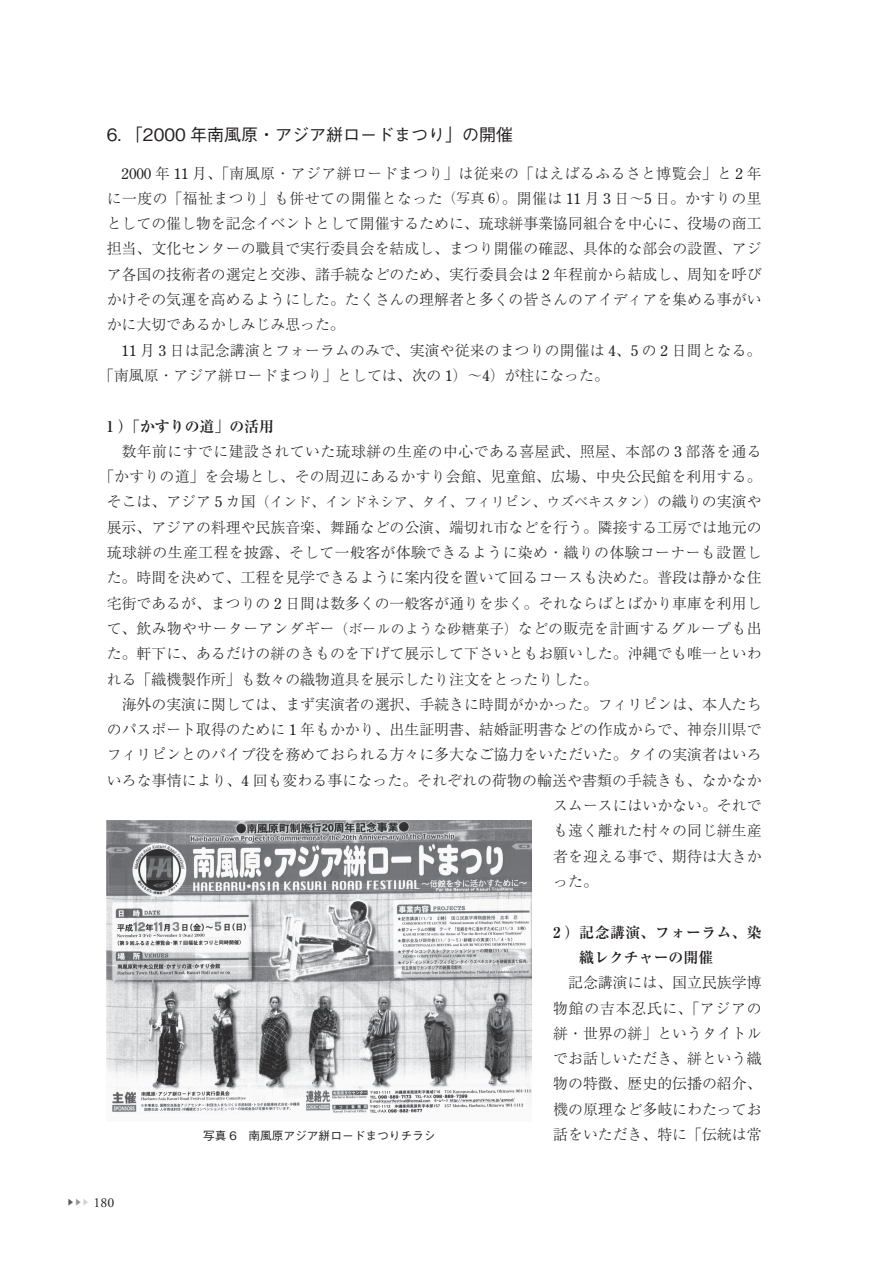
<style>
.page{position:relative;width:893px;height:1263px;background:#fff}
.page>*{position:absolute;margin:0;border:0;box-sizing:border-box;transform-origin:0 0}
.t1{font:500 16.95px "Gothic BBB Pr 6";color:#231f20}
.t2{font:300 14.85px/25.3px "Ryumin Pr 6";color:#231f20;text-align:justify}
.t3{font:300 14.85px "Ryumin Pr 6";letter-spacing:.03em;color:#231f20}
.t4{font:700 14.85px/25.3px "Ryumin Pr 6";color:#231f20}
.t5{font:300 13.8px "Ryumin Pr 6";letter-spacing:.005em;color:#231f20}
.t6{font:13.8px "Adobe Garamond Pro";color:#231f20}
.t7{font:500 11.7px "Gothic BBB Pr 6";color:#231f20}
.s1{font-family:"Century Old Style Std";font-weight:400}
.s2{font-size:13.8px}
.s3{font-family:"Century Old Style Std";font-weight:400;font-size:13.8px}
.s4{font-size:14.85px}
.s5{font-family:"Century Old Style Std";font-weight:400;font-size:14.85px}
.s6{font-family:"Ryumin Pr 6";font-weight:300;font-size:7.5px;color:#57585a}
.s7{font-family:"Ryumin Pr 6";font-weight:300;font-size:7.5px;color:#939598}
.s8{font-family:"Ryumin Pr 6";font-weight:300;font-size:7.5px;color:#d1d2d4}
</style>
<div class="page">
<img style="left:107px;top:820px;width:425px;height:293px">
<p class="t1" style="left:107px;top:121px;width:408px">6．「2000 年南風原・アジア絣ロードまつり」の開催</p>
<p class="t2" style="left:107px;top:159px;width:656px;text-indent:15px"><span class="s1">2000</span> 年 <span class="s1">11</span> 月、「南風原・アジア絣ロードまつり」は従来の「はえばるふるさと博覧会」と <span class="s1">2</span> 年に一度の「福祉まつり」も併せての開催となった<span class="s2">（写真</span> <span class="s3">6</span><span class="s2">）</span>。開催は <span class="s1">11</span> 月 <span class="s1">3</span> 日～<span class="s1">5</span> 日。かすりの里としての催し物を記念イベントとして開催するために、琉球絣事業協同組合を中心に、役場の商工担当、文化センターの職員で実行委員会を結成し、まつり開催の確認、具体的な部会の設置、アジア各国の技術者の選定と交渉、諸手続などのため、実行委員会は <span class="s1">2</span> 年程前から結成し、周知を呼びかけその気運を高めるようにした。たくさんの理解者と多くの皆さんのアイディアを集める事がいかに大切であるかしみじみ思った。</p>
<p class="t2" style="left:99px;top:336px;width:664px;text-indent:22px"><span class="s1">11</span> 月 <span class="s1">3</span> 日は記念講演とフォーラムのみで、実演や従来のまつりの開催は <span class="s1">4</span>、<span class="s1">5</span> の <span class="s1">2</span> 日間となる。「南風原・アジア絣ロードまつり」としては、次の <span class="s1">1</span>）～<span class="s1">4</span>）が柱になった。</p>
<p class="t4" style="left:107px;top:413px;width:169px">1 ）「かすりの道」の活用</p>
<p class="t3" style="left:121px;top:440px;width:642px">数年前にすでに建設されていた琉球絣の生産の中心である喜屋武、照屋、本部の <span class="s1">3</span> 部落を通る</p>
<p class="t2" style="left:99px;top:463px;width:664px">「かすりの道」を会場とし、その周辺にあるかすり会館、児童館、広場、中央公民館を利用する。</p>
<p class="t5" style="left:107px;top:491px;width:656px"><span class="s4">そこは、アジア</span> <span class="s5">5</span> <span class="s4">カ国</span>（インド、インドネシア、タイ、フィリピン、ウズベキスタン）<span class="s4">の織りの実演や</span></p>
<p class="t2" style="left:107px;top:514px;width:656px">展示、アジアの料理や民族音楽、舞踊などの公演、端切れ市などを行う。隣接する工房では地元の琉球絣の生産工程を披露、そして一般客が体験できるように染め・織りの体験コーナーも設置した。時間を決めて、工程を見学できるように案内役を置いて回るコースも決めた。普段は静かな住宅街であるが、まつりの <span class="s1">2</span> 日間は数多くの一般客が通りを歩く。それならばとばかり車庫を利用して、飲み物やサーターアンダギー<span class="s2">（ボールのような砂糖菓子）</span>などの販売を計画するグループも出た。軒下に、あるだけの絣のきものを下げて展示して下さいともお願いした。沖縄でも唯一といわれる「織機製作所」も数々の織物道具を展示したり注文をとったりした。</p>
<p class="t2" style="left:107px;top:691px;width:656px;text-indent:15px">海外の実演に関しては、まず実演者の選択、手続きに時間がかかった。フィリピンは、本人たちのパスポート取得のために <span class="s1">1</span> 年もかかり、出生証明書、結婚証明書などの作成からで、神奈川県でフィリピンとのパイプ役を務めておられる方々に多大なご協力をいただいた。タイの実演者はいろいろな事情により、<span class="s1">4</span> 回も変わる事になった。それぞれの荷物の輸送や書類の手続きも、なかなか</p>
<p class="t6" style="left:67px;top:1194px;width:49px"><span class="s6">▶</span><span class="s7">▶</span><span class="s8">▶</span> 180</p>
<p class="t7" style="left:203px;top:1126px;width:234px">写真 6　南風原アジア絣ロードまつりチラシ</p>
<p class="t2" style="left:553px;top:792px;width:210px">スムースにはいかない。それでも遠く離れた村々の同じ絣生産者を迎える事で、期待は大きかった。</p>
<p class="t4" style="left:579px;top:919px;width:184px;text-indent:-26px">2 ）記念講演、フォーラム、染織レクチャーの開催</p>
<p class="t2" style="left:553px;top:969px;width:210px;text-indent:15px">記念講演には、国立民族学博物館の吉本忍氏に、「アジアの絣・世界の絣」というタイトルでお話しいただき、絣という織物の特徴、歴史的伝播の紹介、機の原理など多岐にわたってお話をいただき、特に「伝統は常</p>
</div>
